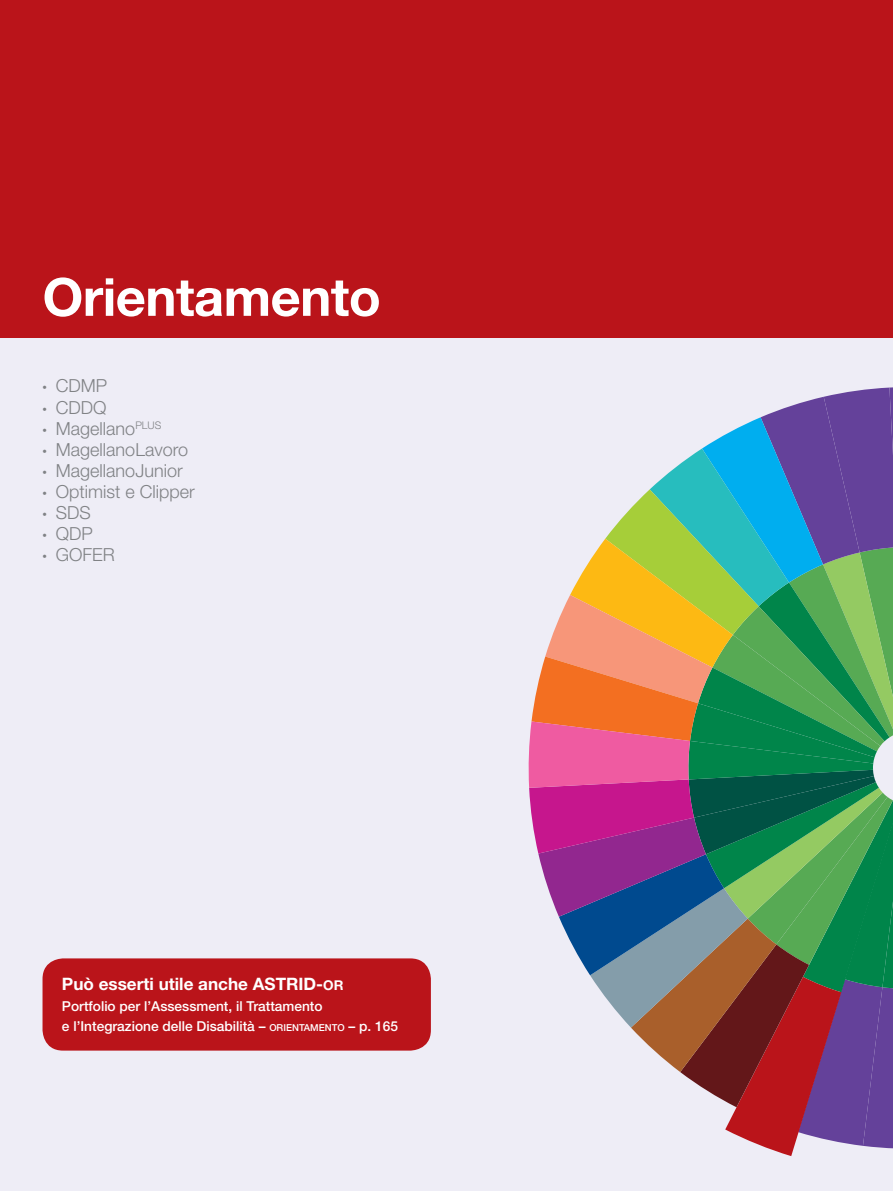
<style>
.page{position:relative;width:893px;height:1191px;background:#fff}
.page>*{position:absolute;margin:0;border:0;box-sizing:border-box;transform-origin:0 0}
.t1{font:700 52.5px "Helvetica Neue LT Std";letter-spacing:-.01em;color:#fff}
.t2{font:300 18px "Helvetica Neue LT Std";color:#808285}
.t3{font:700 17.1px "Helvetica Neue LT Std";color:#fff}
.t4{font:500 13.65px/20.5px "Helvetica Neue LT Std";color:#fff}
.s1{font-family:"Myriad Pro"}
.s2{font-size:13.5px}
.s3{font-size:9.6px}
</style>
<div class="page">
<div style="left:0;top:0;width:893px;height:337px;background:#ba141a"></div>
<div style="left:0;top:338px;width:893px;height:853px;background:#eeedf6"></div>
<svg style="left:528px;top:387px;width:365px;height:769px"></svg>
<div style="left:43px;top:958px;width:388px;height:92px;background:#ba141a;border-radius:21px"></div>
<h1 class="t1" style="left:43px;top:265px;width:340px">Orientamento</h1>
<p class="t2" style="left:43px;top:375px;width:66px"><span class="s1">•</span> CDMP</p>
<p class="t2" style="left:43px;top:396px;width:66px"><span class="s1">•</span> CDDQ</p>
<p class="t2" style="left:43px;top:417px;width:120px"><span class="s1">•</span> Magellano<sup>PLUS</sup></p>
<p class="t2" style="left:43px;top:438px;width:147px"><span class="s1">•</span> MagellanoLavoro</p>
<p class="t2" style="left:43px;top:459px;width:142px"><span class="s1">•</span> MagellanoJunior</p>
<p class="t2" style="left:43px;top:480px;width:154px"><span class="s1">•</span> Optimist e Clipper</p>
<p class="t2" style="left:43px;top:501px;width:50px"><span class="s1">•</span> SDS</p>
<p class="t2" style="left:43px;top:522px;width:52px"><span class="s1">•</span> QDP</p>
<p class="t2" style="left:43px;top:543px;width:74px"><span class="s1">•</span> GOFER</p>
<p class="t3" style="left:62px;top:973px;width:272px">Può esserti utile anche ASTRID-<span class="s2">OR</span></p>
<p class="t4" style="left:62px;top:995px;width:338px">Portfolio per l’Assessment, il Trattamento<br>e l’Integrazione delle Disabilità – <span class="s3">ORIENTAMENTO</span> – p. 165</p>
</div>
